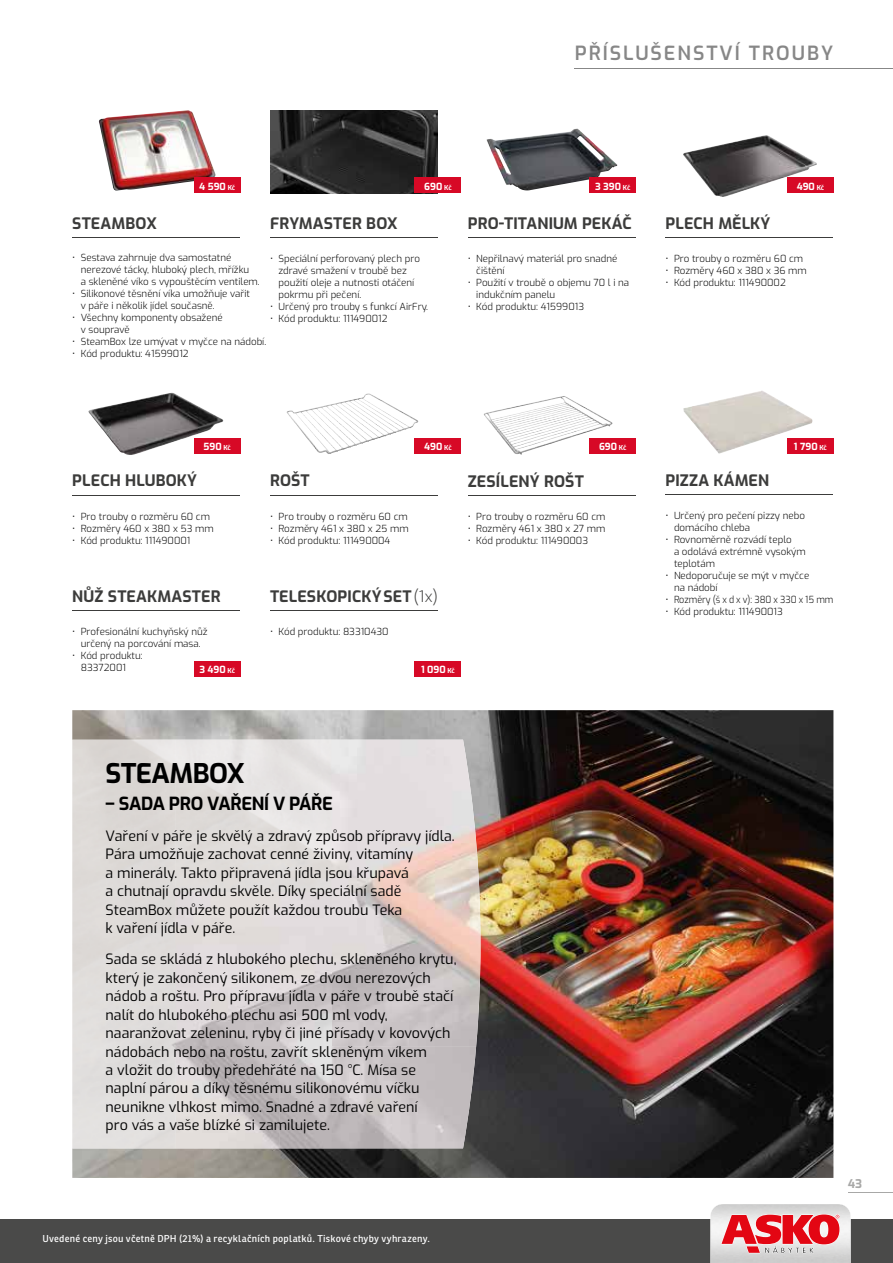
<style>
.page{position:relative;width:893px;height:1263px;background:#fff}
.page>*{position:absolute;margin:0;border:0;box-sizing:border-box;transform-origin:0 0}
.t1{font:700 27px "Exo";letter-spacing:-.02em;color:#000}
.t2{font:600 19.5px "Exo";letter-spacing:.1em;color:#878787}
.t3{font:700 18px "Exo";letter-spacing:-.02em;color:#000}
.t4{font:700 15.75px "Exo";letter-spacing:.01em;color:#3c3c3b}
.t5{font:14.25px/18.5px "Exo";color:#000}
.t6{font:700 12px "Exo";color:#a8a8a7}
.t7{font:300 9.75px/12px "Exo";color:#000}
.t8{font:9.75px "Ronnia Basic Rg";letter-spacing:.025em;color:#fff}
.t9{font:700 9.75px "Exo";color:#fff}
.s1{font-size:6.75px}
.s2{font-weight:300}
</style>
<div class="page">
<div style="left:0;top:1219px;width:893px;height:44px;background:#4a4a49"></div>
<svg style="left:710px;top:1204px;width:141px;height:59px;background:#df9ca0"></svg>
<img style="left:72px;top:710px;width:761px;height:468px">
<img style="left:98px;top:110px;width:118px;height:81px">
<img style="left:528px;top:129px;width:49px;height:8px">
<img style="left:270px;top:111px;width:168px;height:82px">
<hr style="left:575px;top:68px;width:318px;height:1px;background:#878787">
<hr style="left:72px;top:237px;width:168px;height:1px;background:#3c3c3b">
<hr style="left:468px;top:237px;width:168px;height:1px;background:#3c3c3b">
<hr style="left:270px;top:237px;width:168px;height:1px;background:#3c3c3b">
<img style="left:176px;top:740px;width:303px;height:153px">
<div style="left:72px;top:740px;width:104px;height:408px;background:#dedbd9"></div>
<img style="left:176px;top:893px;width:306px;height:153px">
<img style="left:176px;top:1046px;width:300px;height:102px">
<img style="left:683px;top:135px;width:81px;height:62px">
<img style="left:88px;top:393px;width:128px;height:62px">
<img style="left:287px;top:394px;width:79px;height:60px">
<img style="left:683px;top:391px;width:130px;height:63px">
<img style="left:484px;top:396px;width:104px;height:59px">
<hr style="left:270px;top:610px;width:168px;height:1px;background:#3c3c3b">
<hr style="left:665px;top:237px;width:168px;height:1px;background:#3c3c3b">
<hr style="left:72px;top:495px;width:168px;height:1px;background:#3c3c3b">
<hr style="left:270px;top:495px;width:168px;height:1px;background:#3c3c3b">
<hr style="left:665px;top:494px;width:168px;height:1px;background:#3c3c3b">
<hr style="left:72px;top:610px;width:168px;height:1px;background:#3c3c3b">
<hr style="left:468px;top:495px;width:168px;height:1px;background:#3c3c3b">
<div style="left:415px;top:178px;width:46px;height:15px;background:#d70926"></div>
<div style="left:415px;top:438px;width:46px;height:16px;background:#d70926"></div>
<div style="left:415px;top:661px;width:46px;height:15px;background:#d70926"></div>
<div style="left:194px;top:178px;width:46px;height:15px;background:#d70926"></div>
<div style="left:194px;top:438px;width:46px;height:16px;background:#d70926"></div>
<div style="left:194px;top:661px;width:46px;height:15px;background:#d70926"></div>
<div style="left:590px;top:178px;width:46px;height:15px;background:#d70926"></div>
<div style="left:590px;top:438px;width:46px;height:16px;background:#d70926"></div>
<div style="left:787px;top:178px;width:46px;height:15px;background:#d70926"></div>
<div style="left:787px;top:438px;width:46px;height:16px;background:#d70926"></div>
<hr style="left:848px;top:1192px;width:45px;height:1px;background:#a8a8a7">
<h2 class="t2" style="left:575px;top:38px;width:260px">PŘÍSLUŠENSTVÍ TROUBY</h2>
<p class="t9" style="left:199px;top:179px;width:37px">4 590 <span class="s1">Kč</span></p>
<p class="t9" style="left:424px;top:179px;width:29px">690 <span class="s1">Kč</span></p>
<h3 class="t4" style="left:72px;top:211px;width:86px">STEAMBOX</h3>
<p class="t7" style="left:81px;top:251px;width:180px;text-indent:-9px">• Sestava zahrnuje dva samostatné nerezové tácky, hluboký plech, mřížku<br>a skleněné víko s vypouštěcím ventilem.</p>
<p class="t7" style="left:81px;top:287px;width:171px;text-indent:-9px">• Silikonové těsnění víka umožňuje vařit v páře i několik jídel současně.</p>
<p class="t7" style="left:81px;top:311px;width:143px;text-indent:-9px">• Všechny komponenty obsažené v soupravě</p>
<p class="t7" style="left:72px;top:335px;width:195px">• SteamBox lze umývat v myčce na nádobí.</p>
<p class="t7" style="left:72px;top:347px;width:118px">• Kód produktu: 41599012</p>
<h3 class="t4" style="left:270px;top:211px;width:129px">FRYMASTER BOX</h3>
<p class="t7" style="left:279px;top:252px;width:143px;text-indent:-9px">• Speciální perforovaný plech pro zdravé smažení v troubě bez použití oleje a nutnosti otáčení pokrmu při pečení.</p>
<p class="t7" style="left:270px;top:300px;width:160px">• Určený pro trouby s funkcí AirFry.</p>
<p class="t7" style="left:270px;top:312px;width:119px">• Kód produktu: 111490012</p>
<p class="t9" style="left:595px;top:179px;width:37px">3 390 <span class="s1">Kč</span></p>
<h3 class="t4" style="left:468px;top:211px;width:166px">PRO-TITANIUM PEKÁČ</h3>
<p class="t7" style="left:476px;top:252px;width:143px;text-indent:-9px">• Nepřilnavý materiál pro snadné čištění</p>
<p class="t7" style="left:476px;top:276px;width:154px;text-indent:-9px">• Použití v troubě o objemu 70 l i na indukčním panelu</p>
<p class="t7" style="left:468px;top:300px;width:118px">• Kód produktu: 41599013</p>
<p class="t9" style="left:204px;top:439px;width:29px">590 <span class="s1">Kč</span></p>
<h3 class="t4" style="left:72px;top:469px;width:126px">PLECH HLUBOKÝ</h3>
<p class="t7" style="left:72px;top:510px;width:139px">• Pro trouby o rozměru 60 cm</p>
<p class="t7" style="left:72px;top:522px;width:143px">• Rozměry 460 x 380 x 53 mm</p>
<p class="t7" style="left:72px;top:534px;width:120px">• Kód produktu: 111490001</p>
<h3 class="t4" style="left:72px;top:584px;width:150px">NŮŽ STEAKMASTER</h3>
<p class="t7" style="left:72px;top:625px;width:137px;text-align:center">• Profesionální kuchyňský nůž určený na porcování masa.</p>
<p class="t7" style="left:81px;top:649px;width:63px;text-indent:-9px">• Kód produktu:<br>83372001</p>
<p class="t9" style="left:199px;top:662px;width:37px">3 490 <span class="s1">Kč</span></p>
<h3 class="t4" style="left:270px;top:469px;width:41px">ROŠT</h3>
<p class="t7" style="left:270px;top:510px;width:139px">• Pro trouby o rozměru 60 cm</p>
<p class="t7" style="left:270px;top:522px;width:140px">• Rozměry 461 x 380 x 25 mm</p>
<p class="t7" style="left:270px;top:534px;width:122px">• Kód produktu: 111490004</p>
<p class="t9" style="left:424px;top:439px;width:29px">490 <span class="s1">Kč</span></p>
<p class="t9" style="left:599px;top:439px;width:29px">690 <span class="s1">Kč</span></p>
<h3 class="t4" style="left:468px;top:469px;width:118px">ZESÍLENÝ ROŠT</h3>
<p class="t7" style="left:468px;top:510px;width:139px">• Pro trouby o rozměru 60 cm</p>
<p class="t7" style="left:468px;top:522px;width:139px">• Rozměry 461 x 380 x 27 mm</p>
<p class="t7" style="left:468px;top:534px;width:122px">• Kód produktu: 111490003</p>
<h3 class="t4" style="left:270px;top:584px;width:169px">TELESKOPICKÝ SET <span class="s2">(1x)</span></h3>
<p class="t7" style="left:270px;top:625px;width:120px">• Kód produktu: 83310430</p>
<p class="t9" style="left:421px;top:662px;width:35px">1 090 <span class="s1">Kč</span></p>
<p class="t9" style="left:797px;top:179px;width:29px">490 <span class="s1">Kč</span></p>
<h3 class="t4" style="left:665px;top:211px;width:107px">PLECH MĚLKÝ</h3>
<p class="t7" style="left:665px;top:252px;width:139px">• Pro trouby o rozměru 60 cm</p>
<p class="t7" style="left:665px;top:264px;width:143px">• Rozměry 460 x 380 x 36 mm</p>
<p class="t7" style="left:665px;top:276px;width:122px">• Kód produktu: 111490002</p>
<p class="t9" style="left:794px;top:439px;width:35px">1 790 <span class="s1">Kč</span></p>
<h3 class="t4" style="left:665px;top:468px;width:105px">PIZZA KÁMEN</h3>
<p class="t7" style="left:674px;top:509px;width:133px;text-indent:-9px">• Určený pro pečení pizzy nebo domácího chleba</p>
<p class="t7" style="left:674px;top:533px;width:133px;text-indent:-9px">• Rovnoměrně rozvádí teplo<br>a odolává extrémně vysokým teplotám</p>
<p class="t7" style="left:674px;top:569px;width:137px;text-indent:-9px">• Nedoporučuje se mýt v myčce na nádobí</p>
<p class="t7" style="left:665px;top:593px;width:169px">• Rozměry (š x d x v): 380 x 330 x 15 mm</p>
<p class="t7" style="left:665px;top:605px;width:119px">• Kód produktu: 111490013</p>
<h1 class="t1" style="left:106px;top:752px;width:141px">STEAMBOX</h1>
<h3 class="t3" style="left:106px;top:789px;width:229px">– SADA PRO VAŘENÍ V PÁŘE</h3>
<p class="t5" style="left:106px;top:825px;width:351px">Vaření v páře je skvělý a zdravý způsob přípravy jídla.<br>Pára umožňuje zachovat cenné živiny, vitamíny<br>a minerály. Takto připravená jídla jsou křupavá<br>a chutnají opravdu skvěle. Díky speciální sadě SteamBox můžete použít každou troubu Teka<br>k vaření jídla v páře.</p>
<p class="t5" style="left:106px;top:949px;width:352px">Sada se skládá z hlubokého plechu, skleněného krytu, který je zakončený silikonem, ze dvou nerezových nádob a roštu. Pro přípravu jídla v páře v troubě stačí nalít do hlubokého plechu asi 500 ml vody, naaranžovat zeleninu, ryby či jiné přísady v kovových nádobách nebo na roštu, zavřít skleněným víkem<br>a vložit do trouby předehřáté na 150 °C. Mísa se naplní párou a díky těsnému silikonovému víčku neunikne vlhkost mimo. Snadné a zdravé vaření<br>pro vás a vaše blízké si zamilujete.</p>
<p class="t8" style="left:43px;top:1233px;width:389px">Uvedené ceny jsou včetně DPH (21%) a recyklačních poplatků. Tiskové chyby vyhrazeny.</p>
<p class="t6" style="left:848px;top:1174px;width:16px">43</p>
</div>
